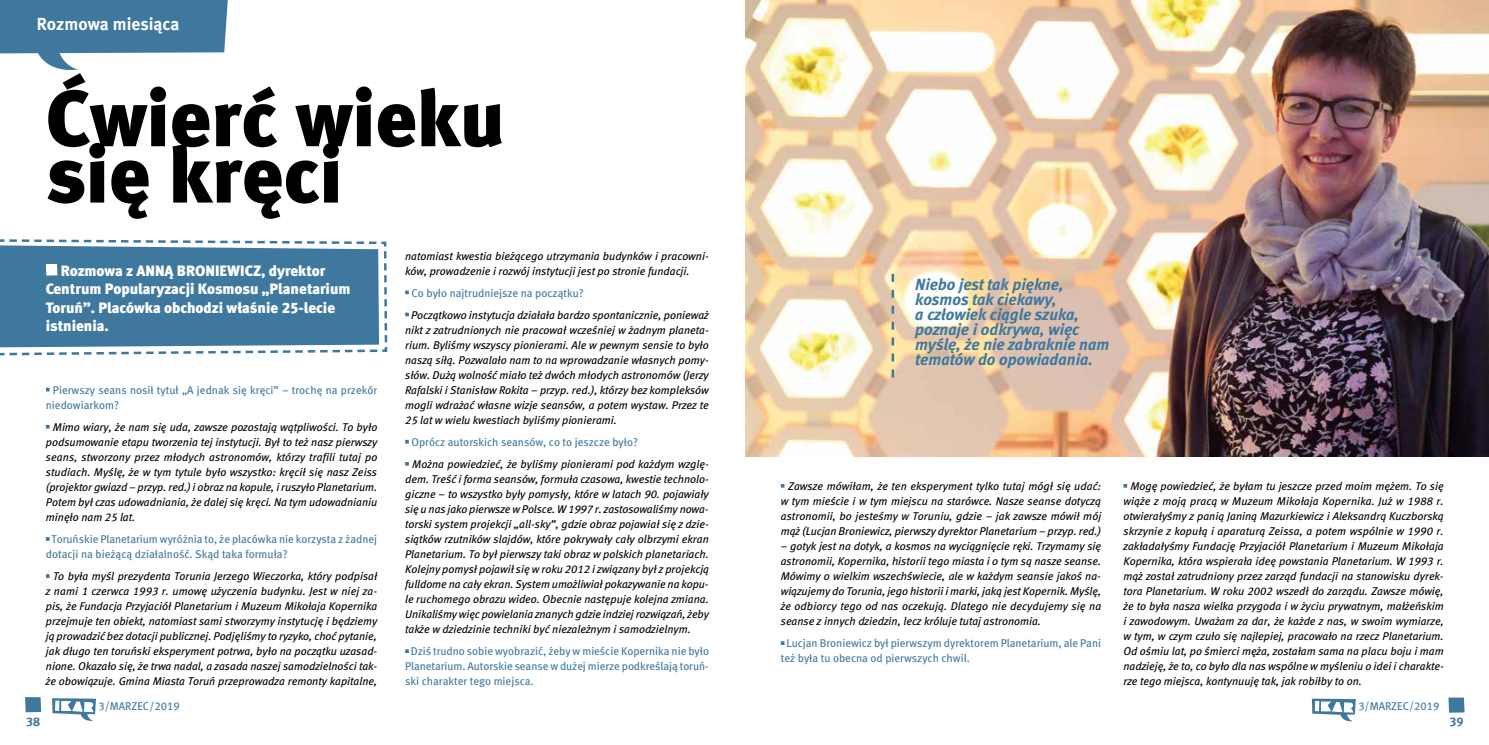
<style>
.page{position:relative;width:1489px;height:745px;background:#fff}
.page>*{position:absolute;margin:0;border:0;box-sizing:border-box;transform-origin:0 0}
.t1{font:79.5px/56.2px "Meta Black CELF";color:#000}
.t2{font:17.5px "Meta Bold CELF";color:#fff}
.t3{font:italic 16.25px/15px "Meta Bold CELF";color:#3e789f}
.t4{font:15px/18px "Meta Black CELF";color:#fff}
.t5{font:12.5px "Meta Bold CELF";color:#3e789f}
.t6{font:italic 11.25px/15px "Meta Book CELF";color:#000;text-align:justify}
.t7{font:11.25px/15px "Meta Book CELF";color:#3e789f}
</style>
<div class="page">
<svg style="left:52px;top:698px;width:44px;height:23px"></svg>
<svg style="left:25px;top:697px;width:16px;height:14px"></svg>
<svg style="left:0;top:239px;width:388px;height:117px;background:#5b8cad"></svg>
<svg style="left:405px;top:290px;width:4px;height:4px"></svg>
<svg style="left:405px;top:312px;width:4px;height:4px"></svg>
<svg style="left:405px;top:439px;width:4px;height:4px"></svg>
<svg style="left:405px;top:462px;width:4px;height:3px"></svg>
<svg style="left:405px;top:649px;width:4px;height:3px"></svg>
<svg style="left:46px;top:387px;width:4px;height:4px"></svg>
<svg style="left:46px;top:424px;width:4px;height:4px"></svg>
<svg style="left:46px;top:537px;width:4px;height:3px"></svg>
<svg style="left:46px;top:574px;width:4px;height:3px"></svg>
<svg style="left:0;top:0;width:228px;height:70px"></svg>
<img style="left:745px;top:0;width:743px;height:456px">
<svg style="left:1311px;top:698px;width:44px;height:24px"></svg>
<svg style="left:1448px;top:697px;width:16px;height:15px"></svg>
<svg style="left:1123px;top:484px;width:4px;height:3px"></svg>
<svg style="left:780px;top:484px;width:4px;height:3px"></svg>
<svg style="left:780px;top:641px;width:4px;height:3px"></svg>
<svg style="left:891px;top:274px;width:3px;height:103px"></svg>
<h2 class="t2" style="left:37px;top:13px;width:144px">Rozmowa miesiąca</h2>
<h1 class="t1" style="left:46px;top:89px;width:460px">Ćwierć wieku się kręci</h1>
<p class="t6" style="left:405px;top:248px;width:305px">natomiast kwestia bieżącego utrzymania budynków i pracowni&shy;ków, prowadzenie i rozwój instytucji jest po stronie fundacji.</p>
<p class="t7" style="left:411px;top:285px;width:174px">Co było najtrudniejsze na początku?</p>
<p class="t6" style="left:405px;top:307px;width:305px;text-indent:6px">Początkowo instytucja działała bardzo spontanicznie, ponieważ nikt z zatrudnionych nie pracował wcześniej w żadnym planeta&shy;rium. Byliśmy wszyscy pionierami. Ale w pewnym sensie to było naszą siłą. Pozwalało nam to na wprowadzanie własnych pomy&shy;słów. Dużą wolność miało też dwóch młodych astronomów (Jerzy Rafalski i Stanisław Rokita – przyp. red.), którzy bez kompleksów mogli wdrażać własne wizje seansów, a potem wystaw. Przez te 25 lat w wielu kwestiach byliśmy pionierami.</p>
<p class="t7" style="left:411px;top:434px;width:228px">Oprócz autorskich seansów, co to jeszcze było?</p>
<p class="t6" style="left:405px;top:456px;width:305px;text-indent:7px">Można powiedzieć, że byliśmy pionierami pod każdym wzglę&shy;dem. Treść i forma seansów, formuła czasowa, kwestie technolo&shy;giczne – to wszystko były pomysły, które w latach 90. pojawiały się u nas jako pierwsze w Polsce. W 1997 r. zastosowaliśmy nowa&shy;torski system projekcji „all-sky”, gdzie obraz pojawiał się z dzie&shy;siątków rzutników slajdów, które pokrywały cały olbrzymi ekran Planetarium. To był pierwszy taki obraz w polskich planetariach.<br>Kolejny pomysł pojawił się w roku 2012 i związany był z projekcją fulldome na cały ekran. System umożliwiał pokazywanie na kopu&shy;le ruchomego obrazu wideo. Obecnie następuje kolejna zmiana.<br>Unikaliśmy więc powielania znanych gdzie indziej rozwiązań, żeby także w dziedzinie techniki być niezależnym i samodzielnym.</p>
<p class="t7" style="left:405px;top:643px;width:305px;text-align:justify;text-indent:6px">Dziś trudno sobie wyobrazić, żeby w mieście Kopernika nie było Planetarium. Autorskie seanse w dużej mierze podkreślają toruń&shy;ski charakter tego miejsca.</p>
<h3 class="t4" style="left:46px;top:262px;width:306px;text-indent:15px">Rozmowa z ANNĄ BRONIEWICZ, dyrektor Centrum Popularyzacji Kosmosu „Planetarium Toruń”. Placówka obchodzi właśnie 25-lecie istnienia.</h3>
<p class="t7" style="left:46px;top:382px;width:333px;text-indent:7px">Pierwszy seans nosił tytuł „A jednak się kręci” – trochę na przekór niedowiarkom?</p>
<p class="t6" style="left:46px;top:419px;width:333px;text-indent:7px">Mimo wiary, że nam się uda, zawsze pozostają wątpliwości. To było podsumowanie etapu tworzenia tej instytucji. Był to też nasz pierwszy seans, stworzony przez młodych astronomów, którzy trafili tutaj po studiach. Myślę, że w tym tytule było wszystko: kręcił się nasz Zeiss (projektor gwiazd – przyp. red.) i obraz na kopule, i ruszyło Planetarium.<br>Potem był czas udowadniania, że dalej się kręci. Na tym udowadnianiu minęło nam 25 lat.</p>
<p class="t7" style="left:46px;top:531px;width:333px;text-indent:6px">Toruńskie Planetarium wyróżnia to, że placówka nie korzysta z żadnej dotacji na bieżącą działalność. Skąd taka formuła?</p>
<p class="t6" style="left:46px;top:568px;width:333px;text-indent:7px">To była myśl prezydenta Torunia Jerzego Wieczorka, który podpisał z nami 1 czerwca 1993 r. umowę użyczenia budynku. Jest w niej za&shy;pis, że Fundacja Przyjaciół Planetarium i Muzeum Mikołaja Kopernika przejmuje ten obiekt, natomiast sami stworzymy instytucję i będziemy ją prowadzić bez dotacji publicznej. Podjęliśmy to ryzyko, choć pytanie, jak długo ten toruński eksperyment potrwa, było na początku uzasad&shy;nione. Okazało się, że trwa nadal, a zasada naszej samodzielności tak&shy;że obowiązuje. Gmina Miasta Toruń przeprowadza remonty kapitalne,</p>
<p class="t5" style="left:26px;top:713px;width:15px">38</p>
<p class="t7" style="left:98px;top:698px;width:83px">3/MARZEC/2019</p>
<h3 class="t3" style="left:915px;top:277px;width:196px">Niebo jest tak piękne, kosmos tak ciekawy,<br>a człowiek ciągle szuka, poznaje i odkrywa, więc myślę, że nie zabraknie nam tematów do opowiadania.</h3>
<p class="t6" style="left:780px;top:478px;width:322px;text-indent:7px">Zawsze mówiłam, że ten eksperyment tylko tutaj mógł się udać: w tym mieście i w tym miejscu na starówce. Nasze seanse dotyczą astronomii, bo jesteśmy w Toruniu, gdzie – jak zawsze mówił mój mąż (Lucjan Broniewicz, pierwszy dyrektor Planetarium – przyp. red.)</p>
<p class="t6" style="left:780px;top:538px;width:322px">– gotyk jest na dotyk, a kosmos na wyciągnięcie ręki. Trzymamy się astronomii, Kopernika, historii tego miasta i o tym są nasze seanse.<br>Mówimy o wielkim wszechświecie, ale w każdym seansie jakoś na&shy;wiązujemy do Torunia, jego historii i marki, jaką jest Kopernik. Myślę, że odbiorcy tego od nas oczekują. Dlatego nie decydujemy się na seanse z innych dziedzin, lecz króluje tutaj astronomia.</p>
<p class="t7" style="left:780px;top:635px;width:322px;text-indent:6px">Lucjan Broniewicz był pierwszym dyrektorem Planetarium, ale Pani też była tu obecna od pierwszych chwil.</p>
<p class="t6" style="left:1123px;top:478px;width:322px;text-indent:7px">Mogę powiedzieć, że byłam tu jeszcze przed moim mężem. To się wiąże z moją pracą w Muzeum Mikołaja Kopernika. Już w 1988 r. otwierałyśmy z panią Janiną Mazurkiewicz i Aleksandrą Kuczborską skrzynie z kopułą i aparaturą Zeissa, a potem wspólnie w 1990 r. zakładałyśmy Fundację Przyjaciół Planetarium i Muzeum Mikołaja Kopernika, która wspierała ideę powstania Planetarium. W 1993 r. mąż został zatrudniony przez zarząd fundacji na stanowisku dyrek&shy;tora Planetarium. W roku 2002 wszedł do zarządu. Zawsze mówię, że to była nasza wielka przygoda i w życiu prywatnym, małżeńskim i zawodowym. Uważam za dar, że każde z nas, w swoim wymiarze, w tym, w czym czuło się najlepiej, pracowało na rzecz Planetarium.<br>Od ośmiu lat, po śmierci męża, zostałam sama na placu boju i mam nadzieję, że to, co było dla nas wspólne w myśleniu o idei i charakte&shy;rze tego miejsca, kontynuuję tak, jak robiłby to on.</p>
<p class="t7" style="left:1358px;top:698px;width:83px">3/MARZEC/2019</p>
<p class="t5" style="left:1449px;top:713px;width:15px">39</p>
</div>
